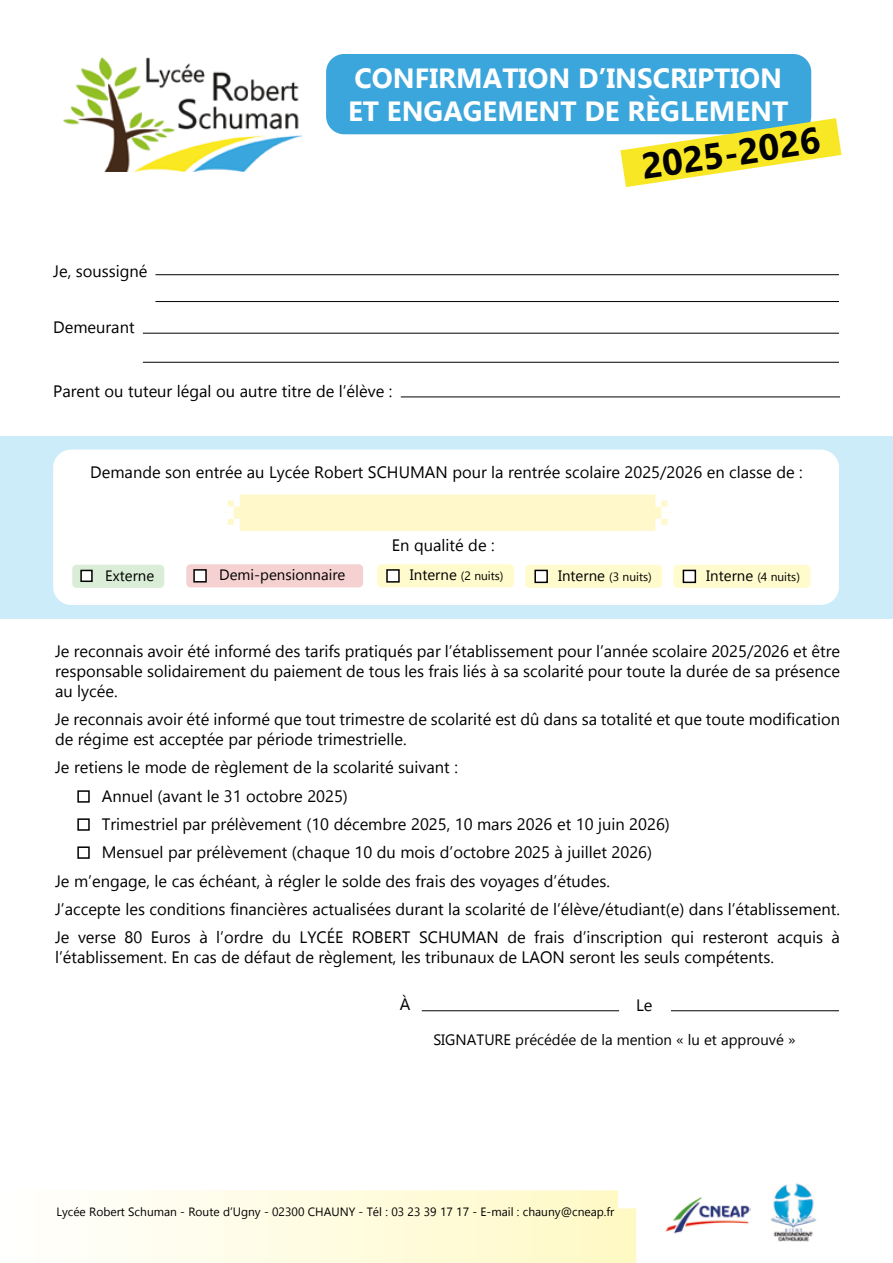
<style>
.page{position:relative;width:893px;height:1263px;background:#fff}
.page>*{position:absolute;margin:0;border:0;box-sizing:border-box;transform-origin:0 0}
.t1{font:700 36px "Gadugi";color:#020203}
.t2{font:700 27.75px/33.3px "Gadugi";color:#fff}
.t3{font:16.5px/19.8px "Gadugi";color:#000;text-align:justify}
.t4{font:15px "Gadugi";color:#000}
.t5{font:12px "Gadugi";color:#000}
.s1{font-size:15px}
</style>
<div class="page">
<div style="left:0;top:437px;width:893px;height:182px;background:#cdecf9"></div>
<div style="left:53px;top:450px;width:786px;height:155px;background:#fff;border-radius:18px"></div>
<svg style="left:107px;top:1190px;width:529px;height:73px;background:#fffbdd"></svg>
<div style="left:326px;top:54px;width:485px;height:80px;background:#3ba6db;border-radius:18px"></div>
<img style="left:64px;top:58px;width:238px;height:114px">
<img style="left:666px;top:1197px;width:84px;height:37px">
<img style="left:770px;top:1183px;width:46px;height:59px">
<svg style="left:620px;top:118px;width:221px;height:69px"></svg>
<hr style="left:155px;top:274px;width:684px;height:1px;background:#000">
<hr style="left:155px;top:301px;width:684px;height:1px;background:#000">
<hr style="left:143px;top:333px;width:696px;height:1px;background:#000">
<hr style="left:143px;top:362px;width:696px;height:1px;background:#000">
<hr style="left:401px;top:396px;width:439px;height:1px;background:#000">
<svg style="left:222px;top:495px;width:451px;height:36px;background:#fef8cd"></svg>
<div style="left:377px;top:564px;width:137px;height:23px;background:#fffbcd;border-radius:4px"></div>
<div style="left:525px;top:565px;width:137px;height:23px;background:#fffbcd;border-radius:4px"></div>
<div style="left:673px;top:565px;width:137px;height:23px;background:#fffbcd;border-radius:4px"></div>
<div style="left:186px;top:564px;width:177px;height:23px;background:#f5d1d1;border-radius:4px"></div>
<div style="left:72px;top:565px;width:92px;height:23px;background:#d9edd7;border-radius:4px"></div>
<div style="left:387px;top:570px;width:12px;height:12px;background:#fff"></div>
<div style="left:386px;top:569px;width:14px;height:14px;border:2px solid #000"></div>
<div style="left:535px;top:570px;width:12px;height:12px;background:#fff"></div>
<div style="left:534px;top:570px;width:14px;height:13px;border:2px solid #000"></div>
<div style="left:683px;top:570px;width:12px;height:12px;background:#fff"></div>
<div style="left:683px;top:570px;width:13px;height:13px;border:2px solid #000"></div>
<div style="left:194px;top:570px;width:12px;height:12px;background:#fff"></div>
<div style="left:193px;top:569px;width:14px;height:13px;border:2px solid #000"></div>
<div style="left:81px;top:570px;width:11px;height:11px;background:#fff"></div>
<div style="left:80px;top:570px;width:13px;height:12px;border:2px solid #000"></div>
<div style="left:77px;top:790px;width:13px;height:13px;border:2px solid #000"></div>
<div style="left:77px;top:818px;width:13px;height:13px;border:2px solid #000"></div>
<div style="left:77px;top:846px;width:13px;height:13px;border:2px solid #000"></div>
<hr style="left:422px;top:1010px;width:197px;height:1px;background:#000">
<hr style="left:671px;top:1010px;width:168px;height:1px;background:#000">
<h2 class="t2" style="left:348px;top:61px;width:442px">CONFIRMATION D’INSCRIPTION<br>ET ENGAGEMENT DE RÈGLEMENT</h2>
<p class="t3" style="left:53px;top:261px;width:96px">Je, soussigné</p>
<p class="t3" style="left:53px;top:317px;width:83px">Demeurant</p>
<p class="t3" style="left:53px;top:381px;width:341px">Parent ou tuteur légal ou autre titre de l’élève :</p>
<h1 class="t1" style="left:639px;top:144px;width:182px;rotate:-8deg">2025-2026</h1>
<p class="t3" style="left:90px;top:462px;width:714px">Demande son entrée au Lycée Robert SCHUMAN pour la rentrée scolaire 2025/2026 en classe de :</p>
<p class="t3" style="left:392px;top:535px;width:104px">En qualité de :</p>
<p class="t4" style="left:105px;top:566px;width:50px">Externe</p>
<p class="t4" style="left:219px;top:566px;width:128px">Demi-pensionnaire</p>
<p class="t5" style="left:410px;top:569px;width:95px"><span class="s1">Interne</span> (2 nuits)</p>
<p class="t5" style="left:558px;top:569px;width:95px"><span class="s1">Interne</span> (3 nuits)</p>
<p class="t5" style="left:706px;top:569px;width:95px"><span class="s1">Interne</span> (4 nuits)</p>
<p class="t3" style="left:55px;top:641px;width:786px">Je reconnais avoir été informé des tarifs pratiqués par l’établissement pour l’année scolaire 2025/2026 et être responsable solidairement du paiement de tous les frais liés à sa scolarité pour toute la durée de sa présence au lycée.</p>
<p class="t3" style="left:55px;top:709px;width:786px">Je reconnais avoir été informé que tout trimestre de scolarité est dû dans sa totalité et que toute modification de régime est acceptée par période trimestrielle.</p>
<p class="t3" style="left:55px;top:757px;width:404px">Je retiens le mode de règlement de la scolarité suivant :</p>
<p class="t3" style="left:102px;top:786px;width:248px">Annuel (avant le 31 octobre 2025)</p>
<p class="t3" style="left:102px;top:814px;width:569px">Trimestriel par prélèvement (10 décembre 2025, 10 mars 2026 et 10 juin 2026)</p>
<p class="t3" style="left:102px;top:842px;width:552px">Mensuel par prélèvement (chaque 10 du mois d’octobre 2025 à juillet 2026)</p>
<p class="t3" style="left:55px;top:871px;width:556px">Je m’engage, le cas échéant, à régler le solde des frais des voyages d’études.</p>
<p class="t3" style="left:55px;top:899px;width:786px">J’accepte les conditions financières actualisées durant la scolarité de l’élève/étudiant(e) dans l’établissement.</p>
<p class="t3" style="left:55px;top:927px;width:786px">Je verse 80 Euros à l’ordre du LYCÉE ROBERT SCHUMAN de frais d’inscription qui resteront acquis à</p>
<p class="t3" style="left:55px;top:947px;width:720px">l’établissement. En cas de défaut de règlement, les tribunaux de LAON seront les seuls compétents.</p>
<p class="t3" style="left:400px;top:994px;width:12px">À</p>
<p class="t4" style="left:433px;top:1031px;width:364px">SIGNATURE précédée de la mention « lu et approuvé »</p>
<p class="t3" style="left:636px;top:995px;width:18px">Le</p>
<p class="t5" style="left:56px;top:1204px;width:560px">Lycée Robert Schuman - Route d’Ugny - 02300 CHAUNY - Tél : 03 23 39 17 17 - E-mail : chauny@cneap.fr</p>
</div>
